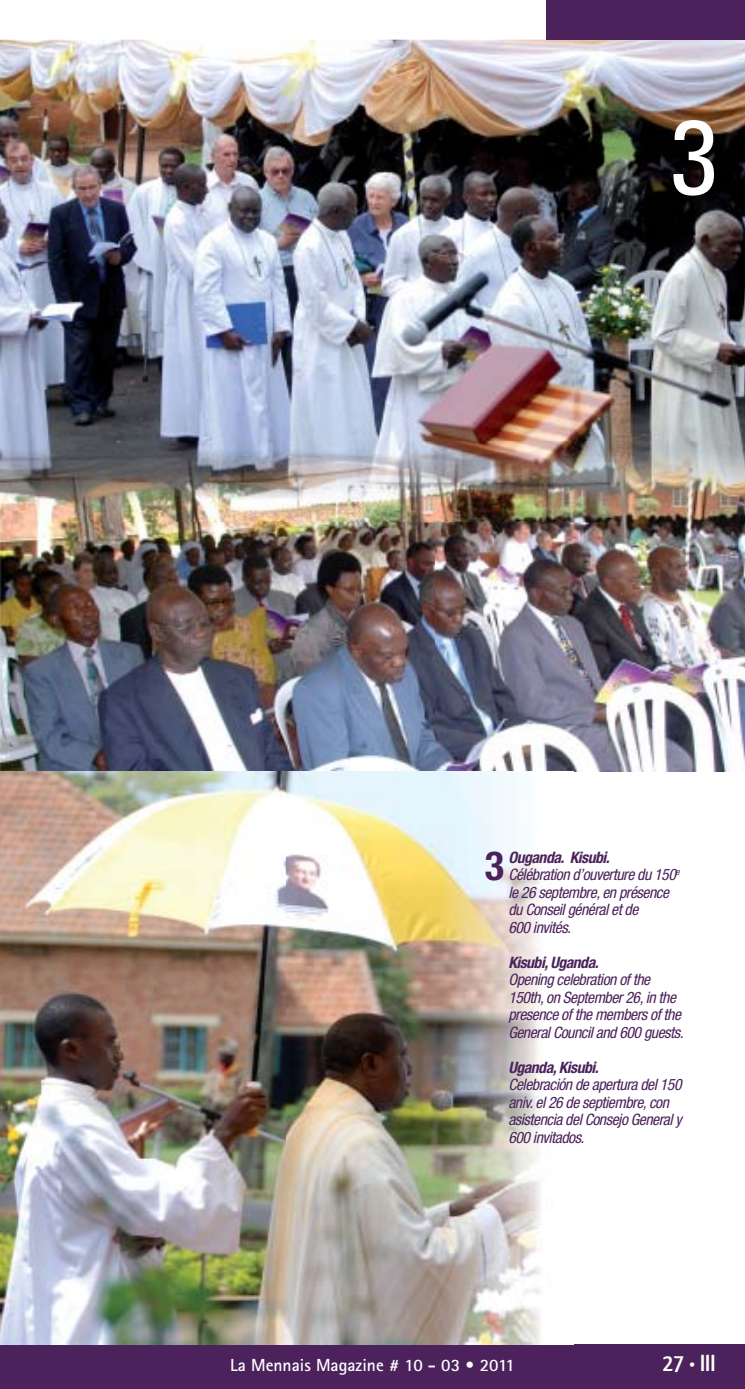
<style>
.page{position:relative;width:745px;height:1389px;background:#fff}
.page>*{position:absolute;margin:0;border:0;box-sizing:border-box;transform-origin:0 0}
.t1{font:condensed 105px "Univers";color:#fff}
.t2{font:700 condensed 40.25px "Helvetica Neue";color:#4b225b}
.t3{font:700 24.5px "Qlassik";color:#fff}
.t4{font:700 17.5px "Rotis Sans Serif";color:#fff}
.t5{font:italic condensed 15.75px/17.5px "Helvetica Neue";letter-spacing:-.03em;color:#4b225b}
.t6{font:italic 700 condensed 15.75px "Helvetica Neue";letter-spacing:-.03em;color:#4b225b}
.s1{font-weight:700}
</style>
<div class="page">
<div style="left:0;top:1344px;width:744px;height:45px;background:#4b225b"></div>
<img style="left:0;top:40px;width:744px;height:401px">
<img style="left:0;top:441px;width:744px;height:331px">
<div style="left:546px;top:0;width:198px;height:40px;background:#4b225b"></div>
<img style="left:0;top:772px;width:541px;height:572px">
<h1 class="t1" style="left:670px;top:118px;width:48px">3</h1>
<h2 class="t2" style="left:484px;top:852px;width:21px">3</h2>
<p class="t5" style="left:508px;top:850px;width:172px"><span class="s1">Ouganda. Kisubi.<br></span>Célébration d’ouverture du 150<sup>e </sup>le 26 septembre, en présence du Conseil général et de<br>600 invités.</p>
<p class="t6" style="left:508px;top:957px;width:92px">Kisubi, Uganda.</p>
<p class="t5" style="left:508px;top:972px;width:176px">Opening celebration of the<br>150th, on September 26, in the presence of the members of the<br>General Council and 600 guests.</p>
<p class="t6" style="left:508px;top:1062px;width:92px">Uganda, Kisubi.</p>
<p class="t5" style="left:508px;top:1077px;width:175px">Celebración de apertura del 150 aniv. el 26 de septiembre, con asistencia del Consejo General y<br>600 invitados.</p>
<p class="t4" style="left:230px;top:1359px;width:286px">La Mennais Magazine # 10 - 03 • 2011</p>
<h3 class="t3" style="left:662px;top:1353px;width:55px">27 • III</h3>
</div>
